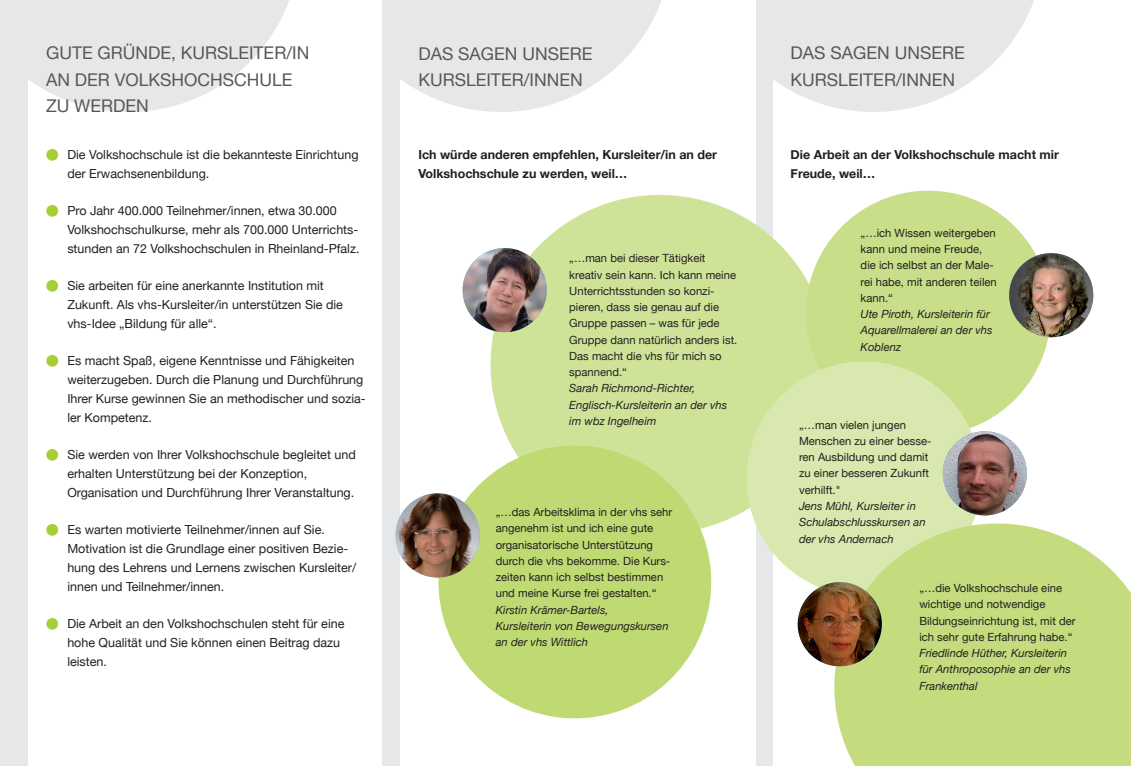
<style>
.page{position:relative;width:1131px;height:766px;background:#fff}
.page>*{position:absolute;margin:0;border:0;box-sizing:border-box;transform-origin:0 0}
.t1{font:17.5px/26.2px "Helvetica Neue";color:#57585a}
.t2{font:12.5px/18.8px "Helvetica Neue";color:#231f20}
.t3{font:700 12.5px/18.8px "Helvetica Neue";color:#231f20}
.t4{font:11.25px/16.2px "Helvetica Neue";color:#231f20}
.t5{font:italic 11.25px/16.2px "Helvetica Neue";color:#231f20}
</style>
<div class="page">
<div style="left:755px;top:0;width:17px;height:765px;background:#e6e7e9"></div>
<svg style="left:755px;top:0;width:279px;height:112px;fill:#e6e7e9"></svg>
<svg style="left:400px;top:0;width:262px;height:112px;fill:#e6e7e9"></svg>
<svg style="left:28px;top:0;width:261px;height:112px"></svg>
<div style="left:383px;top:0;width:17px;height:765px;background:#e6e7e9"></div>
<div style="left:0;top:0;width:28px;height:765px;background:#e6e7e9"></div>
<svg style="left:481px;top:183px;width:316px;height:340px;fill:#cfe398"></svg>
<img style="left:462px;top:248px;width:84px;height:84px;border-radius:42px">
<svg style="left:797px;top:190px;width:258px;height:253px;fill:#c8de88"></svg>
<img style="left:1009px;top:253px;width:84px;height:84px;border-radius:42px">
<svg style="left:738px;top:353px;width:251px;height:251px;fill:#d9e8ae"></svg>
<svg style="left:429px;top:436px;width:291px;height:283px;fill:#c0da73"></svg>
<img style="left:395px;top:493px;width:84px;height:84px;border-radius:42px">
<svg style="left:823px;top:512px;width:307px;height:253px;fill:#c4dc7e"></svg>
<img style="left:797px;top:582px;width:84px;height:84px;border-radius:42px">
<img style="left:942px;top:431px;width:84px;height:84px;border-radius:42px">
<h1 class="t1" style="left:46px;top:41px;width:265px">Gute Gründe, Kursleiter/in an der Volkshochschule zu werden</h1>
<p class="t2" style="left:67px;top:146px;width:293px">Die Volkshochschule ist die bekannteste Einrichtung der Erwachsenenbildung.</p>
<p class="t2" style="left:67px;top:202px;width:293px">Pro Jahr 400.000 Teilnehmer/innen, etwa 30.000<br>Volkshochschulkurse, mehr als 700.000 Unterrichts&shy;stunden an 72 Volkshochschulen in Rheinland-Pfalz.</p>
<p class="t2" style="left:67px;top:277px;width:277px">Sie arbeiten für eine anerkannte I nstitution mit<br>Zukunft. Als vhs-Kursleiter/in unterstützen Sie die vhs-Idee „Bildung für alle“.</p>
<p class="t2" style="left:67px;top:352px;width:300px">Es macht Spaß, eigene Kenntnisse und Fähigkeiten weiterzugeben. Durch die Planung und Durchführung I hrer Kurse gewinnen Sie an methodischer und sozia&shy;ler Kompetenz.</p>
<p class="t2" style="left:67px;top:446px;width:290px">Sie werden von I hrer Volkshochschule begleitet und erhalten Unterstützung bei der Konzeption,<br>Organisation und Durchführung I hrer Veranstaltung.</p>
<p class="t2" style="left:67px;top:521px;width:290px">Es warten motivierte Teilnehmer/innen auf Sie.<br>Motivation ist die Grundlage einer positiven Bezie&shy;hung des Lehrens und Lernens zwischen Kursleiter/ innen und Teilnehmer/innen.</p>
<p class="t2" style="left:67px;top:614px;width:278px">Die Arbeit an den Volkshochschulen steht für eine hohe Qualität und Sie können einen Beitrag dazu leisten.</p>
<h1 class="t1" style="left:418px;top:41px;width:176px">Das sagen unsere<br>Kursleiter/innen</h1>
<p class="t3" style="left:418px;top:145px;width:300px">Ich würde anderen empfehlen, Kursleiter/in an der<br>Volkshochschule zu werden, weil…</p>
<p class="t4" style="left:569px;top:251px;width:169px">„…man bei dieser Tätigkeit kreativ sein kann. Ich kann meine<br>Unterrichtsstunden so konzi&shy;pieren, dass sie genau auf die<br>Gruppe passen – was für jede<br>Gruppe dann natürlich anders ist.<br>Das macht die vhs für mich so spannend.“</p>
<p class="t5" style="left:569px;top:381px;width:159px">Sarah Richmond-Richter,<br>Englisch-Kursleiterin an der vhs im wbz Ingelheim</p>
<p class="t4" style="left:496px;top:504px;width:178px">„…das Arbeitsklima in der vhs sehr angenehm ist und ich eine gute organisatorische Unterstützung durch die vhs bekomme. Die Kurs&shy;zeiten kann ich selbst bestimmen und meine Kurse frei gestalten.“</p>
<p class="t5" style="left:496px;top:602px;width:174px">Kirstin Krämer-Bartels,<br>Kursleiterin von Bewegungskursen an der vhs Wittlich</p>
<h1 class="t1" style="left:790px;top:41px;width:176px">Das sagen unsere<br>Kursleiter/innen</h1>
<p class="t3" style="left:790px;top:145px;width:270px">Die Arbeit an der Volkshochschule macht mir<br>Freude, weil…</p>
<p class="t4" style="left:860px;top:225px;width:138px">„…ich Wissen weitergeben kann und meine Freude, die ich selbst an der Male&shy;rei habe, mit anderen teilen kann.“</p>
<p class="t5" style="left:860px;top:306px;width:133px">Ute Piroth, Kursleiterin für<br>Aquarellmalerei an der vhs<br>Koblenz</p>
<p class="t4" style="left:799px;top:417px;width:134px">„…man vielen jungen<br>Menschen zu einer besse&shy;ren Ausbildung und damit zu einer besseren Zukunft verhilft."</p>
<p class="t5" style="left:799px;top:498px;width:128px">Jens Mühl, Kursleiter in<br>Schulabschlusskursen an der vhs Andernach</p>
<p class="t4" style="left:919px;top:580px;width:158px">„…die Volkshochschule eine wichtige und notwendige<br>Bildungseinrichtung ist, mit der ich sehr gute Erfahrung habe.“</p>
<p class="t5" style="left:919px;top:645px;width:153px">Friedlinde Hüther, Kursleiterin für Anthroposophie an der vhs<br>Frankenthal</p>
</div>
